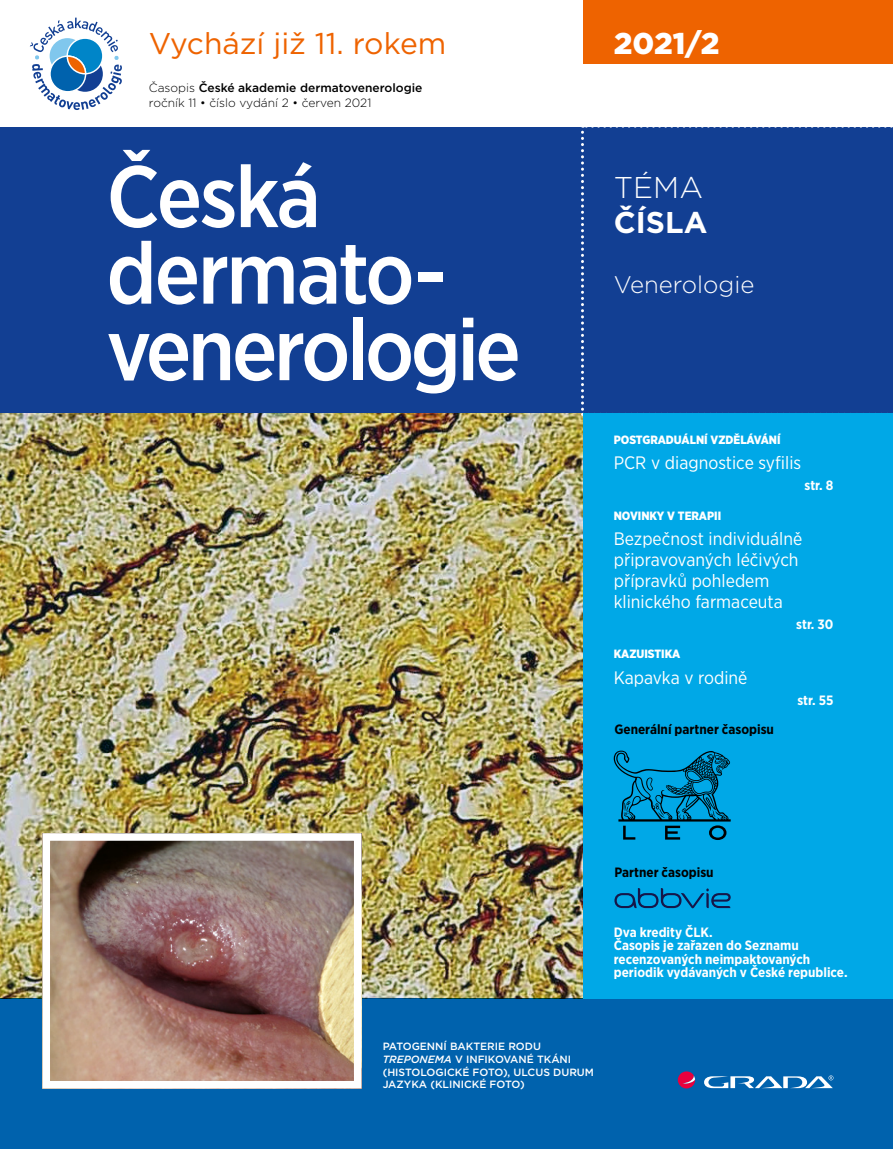
<style>
.page{position:relative;width:893px;height:1149px;background:#fff}
.page>*{position:absolute;margin:0;border:0;box-sizing:border-box;transform-origin:0 0}
.t1{font:500 87px/76.5px "Gotham Narrow";letter-spacing:-.04em;color:#fff}
.t2{font:30px "Gotham";color:#ee6300}
.t3{font:900 30px "Gotham";color:#fff}
.t4{font:700 30px "Gotham";color:#fff}
.t5{font:300 30px "Gotham";color:#fff}
.t6{font:300 24px "Gotham";color:#fff}
.t7{font:18px/21px "Gotham Narrow";color:#fff}
.t8{font:700 13.5px/13.5px "Gotham Narrow";color:#fff}
.t9{font:700 13.5px "Gotham Narrow";color:#000}
.t10{font:300 12px/15px "Gotham";color:#000}
.t11{font:900 12px "Gotham Narrow";color:#fff}
.t12{font:500 10.5px/12.8px "Gotham";color:#fff}
.s1{font-weight:500}
.s2{font-style:italic}
</style>
<div class="page">
<img style="left:0;top:413px;width:584px;height:585px">
<div style="left:0;top:998px;width:893px;height:150px;background:#0062ad"></div>
<img style="left:52px;top:842px;width:300px;height:237px">
<div style="left:43px;top:833px;width:318px;height:255px;border:8px solid #fff"></div>
<div style="left:584px;top:0;width:309px;height:64px;background:#ee6300"></div>
<svg style="left:30px;top:18px;width:92px;height:92px"></svg>
<svg style="left:678px;top:1071px;width:17px;height:17px"></svg>
<svg style="left:704px;top:1075px;width:129px;height:12px"></svg>
<div style="left:0;top:128px;width:893px;height:284px;background:#123f93"></div>
<svg style="left:581px;top:127px;width:312px;height:289px"></svg>
<div style="left:584px;top:413px;width:309px;height:585px;background:#00a8e7"></div>
<svg style="left:614px;top:888px;width:117px;height:20px"></svg>
<svg style="left:614px;top:750px;width:117px;height:89px"></svg>
<h2 class="t2" style="left:149px;top:24px;width:299px">Vychází již 11. rokem</h2>
<h2 class="t3" style="left:614px;top:22px;width:107px">2021/2</h2>
<p class="t10" style="left:149px;top:79px;width:275px">Časopis <span class="s1">České akademie dermatovenerologie </span>ročník 11 • číslo vydání 2 • červen 2021</p>
<h1 class="t1" style="left:106px;top:157px;width:416px">Česká dermato&shy;venerologie</h1>
<h2 class="t5" style="left:614px;top:169px;width:91px">TÉMA</h2>
<h2 class="t4" style="left:614px;top:202px;width:95px">ČÍSLA</h2>
<h3 class="t6" style="left:614px;top:269px;width:142px">Venerologie</h3>
<p class="t11" style="left:614px;top:431px;width:168px">POSTGRADUÁLNÍ VZDĚLÁVÁNÍ</p>
<h3 class="t7" style="left:614px;top:451px;width:189px">PCR v diagnostice syfilis</h3>
<p class="t8" style="left:805px;top:478px;width:30px">str. 8</p>
<p class="t11" style="left:614px;top:507px;width:109px">NOVINKY V TERAPII</p>
<h3 class="t7" style="left:614px;top:527px;width:190px">Bezpečnost individuálně připravovaných léčivých přípravků pohledem klinického farmaceuta</h3>
<p class="t8" style="left:796px;top:617px;width:39px">str. 30</p>
<p class="t11" style="left:614px;top:646px;width:68px">KAZUISTIKA</p>
<h3 class="t7" style="left:614px;top:666px;width:135px">Kapavka v rodině</h3>
<p class="t8" style="left:797px;top:693px;width:38px">str. 55</p>
<p class="t9" style="left:614px;top:720px;width:161px">Generální partner časopisu</p>
<p class="t9" style="left:614px;top:863px;width:101px">Partner časopisu</p>
<p class="t8" style="left:614px;top:924px;width:235px">Dva kredity ČLK.<br>Časopis je zařazen do Seznamu recenzovaných neimpaktovaných periodik vydávaných v České republice.</p>
<p class="t12" style="left:383px;top:1039px;width:213px">PATOGENNÍ BAKTERIE RODU<br><span class="s2">TREPONEMA</span> V INFIKOVANÉ TKÁNI (HISTOLOGICKÉ FOTO), ULCUS DURUM<br>JAZYKA (KLINICKÉ FOTO)</p>
</div>
